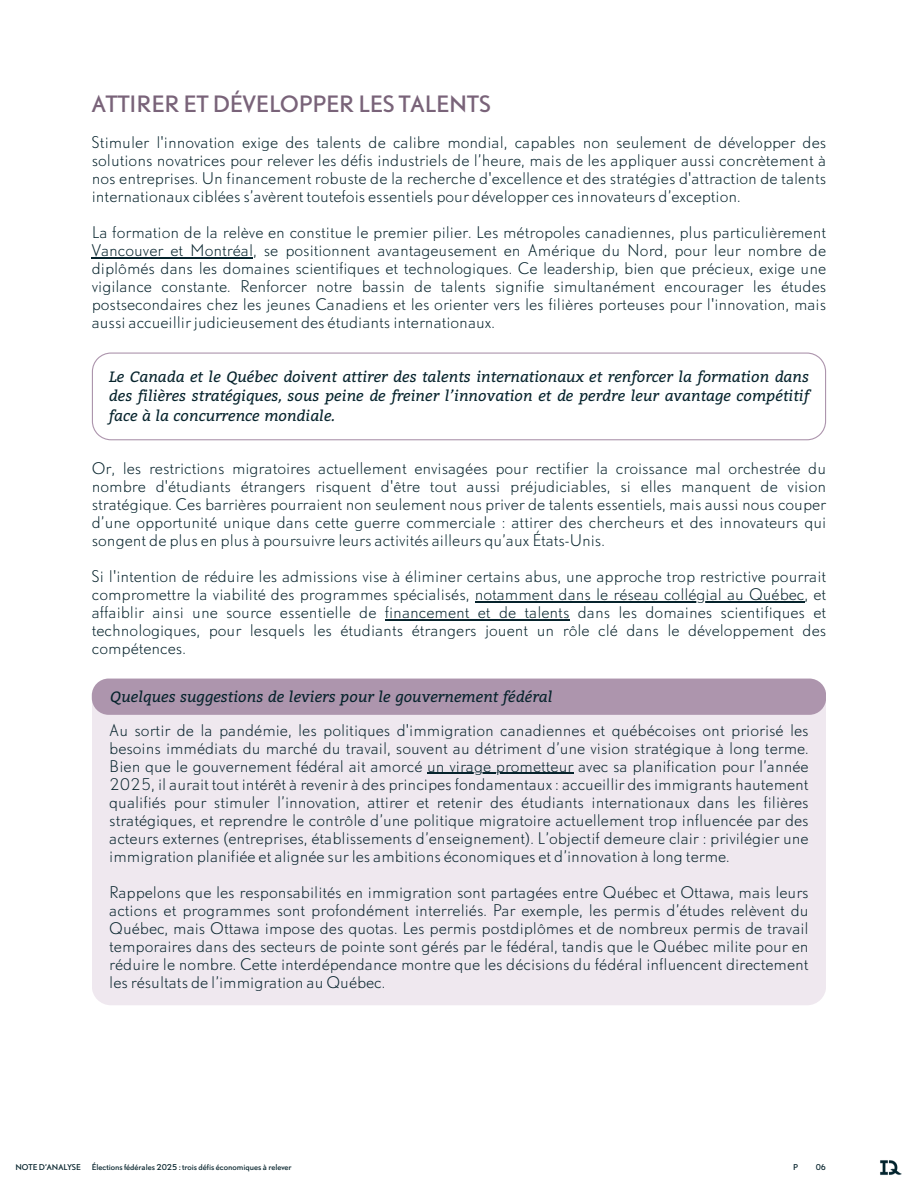
<style>
.page{position:relative;width:918px;height:1188px;background:#fff}
.page>*{position:absolute;margin:0;border:0;box-sizing:border-box;transform-origin:0 0}
.t1{font:21px "DTL Nobel T";color:#796379}
.t2{font:300 15px/18px "DTL Nobel T";color:#06232c;text-align:justify}
.t3{font:italic 15px/19.2px "Bitter";color:#06232c;text-align:justify}
.t4{font:7.5px "DTL Nobel T";color:#06232c}
</style>
<div class="page">
<img style="left:880px;top:1160px;width:22px;height:15px">
<hr style="left:92px;top:257px;width:161px;height:1px;background:#06232c">
<svg style="left:92px;top:353px;width:734px;height:87px"></svg>
<hr style="left:475px;top:601px;width:330px;height:1px;background:#06232c">
<hr style="left:385px;top:619px;width:184px;height:1px;background:#06232c">
<div style="left:92px;top:683px;width:734px;height:322px;background:#efe8ef"></div>
<div style="left:92px;top:679px;width:734px;height:36px;background:#ad95ad;border-radius:17px"></div>
<hr style="left:427px;top:773px;width:146px;height:1px;background:#06232c">
<h2 class="t1" style="left:92px;top:89px;width:401px">ATTIRER ET DÉVELOPPER LES TALENTS</h2>
<h2 class="t2" style="left:92px;top:133px;width:736px">Stimuler l'innovation exige des talents de calibre mondial, capables non seulement de développer des solutions novatrices pour relever les défis industriels de l’heure, mais de les appliquer aussi concrètement à nos entreprises. Un financement robuste de la recherche d'excellence et des stratégies d'attraction de talents internationaux ciblées s’avèrent toutefois essentiels pour développer ces innovateurs d’exception.</h2>
<h2 class="t2" style="left:92px;top:223px;width:736px">La formation de la relève en constitue le premier pilier. Les métropoles canadiennes, plus particulièrement Vancouver et Montréal, se positionnent avantageusement en Amérique du Nord, pour leur nombre de diplômés dans les domaines scientifiques et technologiques. Ce leadership, bien que précieux, exige une vigilance constante. Renforcer notre bassin de talents signifie simultanément encourager les études postsecondaires chez les jeunes Canadiens et les orienter vers les filières porteuses pour l'innovation, mais aussi accueillir judicieusement des étudiants internationaux.</h2>
<h2 class="t3" style="left:109px;top:367px;width:702px">Le Canada et le Québec doivent attirer des talents internationaux et renforcer la formation dans des filières stratégiques, sous peine de freiner l’innovation et de perdre leur avantage compétitif face à la concurrence mondiale.</h2>
<h2 class="t2" style="left:92px;top:459px;width:736px">Or, les restrictions migratoires actuellement envisagées pour rectifier la croissance mal orchestrée du nombre d'étudiants étrangers risquent d'être tout aussi préjudiciables, si elles manquent de vision stratégique. Ces barrières pourraient non seulement nous priver de talents essentiels, mais aussi nous couper d’une opportunité unique dans cette guerre commerciale : attirer des chercheurs et des innovateurs qui songent de plus en plus à poursuivre leurs activités ailleurs qu’aux États-Unis.</h2>
<h3 class="t2" style="left:92px;top:567px;width:736px">Si l'intention de réduire les admissions vise à éliminer certains abus, une approche trop restrictive pourrait compromettre la viabilité des programmes spécialisés, notamment dans le réseau collégial au Québec, et</h3>
<p class="t2" style="left:92px;top:603px;width:736px">affaiblir ainsi une source essentielle de financement et de talents dans les domaines scientifiques et technologiques, pour lesquels les étudiants étrangers jouent un rôle clé dans le développement des compétences.</p>
<p class="t3" style="left:110px;top:686px;width:444px">Quelques suggestions de leviers pour le gouvernement fédéral</p>
<p class="t2" style="left:109px;top:721px;width:701px">Au sortir de la pandémie, les politiques d'immigration canadiennes et québécoises ont priorisé les besoins immédiats du marché du travail, souvent au détriment d’une vision stratégique à long terme.<br>Bien que le gouvernement fédéral ait amorcé un virage prometteur avec sa planification pour l’année</p>
<p class="t2" style="left:109px;top:775px;width:701px">2025, il aurait tout intérêt à revenir à des principes fondamentaux : accueillir des immigrants hautement qualifiés pour stimuler l’innovation, attirer et retenir des étudiants internationaux dans les filières stratégiques, et reprendre le contrôle d’une politique migratoire actuellement trop influencée par des acteurs externes (entreprises, établissements d’enseignement). L’objectif demeure clair : privilégier une immigration planifiée et alignée sur les ambitions économiques et d’innovation à long terme.</p>
<p class="t2" style="left:109px;top:883px;width:701px">Rappelons que les responsabilités en immigration sont partagées entre Québec et Ottawa, mais leurs actions et programmes sont profondément interreliés. Par exemple, les permis d’études relèvent du</p>
<p class="t2" style="left:109px;top:919px;width:701px">Québec, mais Ottawa impose des quotas. Les permis postdiplômes et de nombreux permis de travail temporaires dans des secteurs de pointe sont gérés par le fédéral, tandis que le Québec milite pour en réduire le nombre. Cette interdépendance montre que les décisions du fédéral influencent directement les résultats de l’immigration au Québec.</p>
<h1 class="t4" style="left:15px;top:1162px;width:67px">NOTE D’ANALYSE</h1>
<h2 class="t4" style="left:92px;top:1162px;width:201px">Élections fédérales 2025 : trois défis économiques à relever</h2>
<h2 class="t4" style="left:793px;top:1162px;width:6px">P</h2>
<p class="t4" style="left:816px;top:1162px;width:12px">06</p>
</div>
